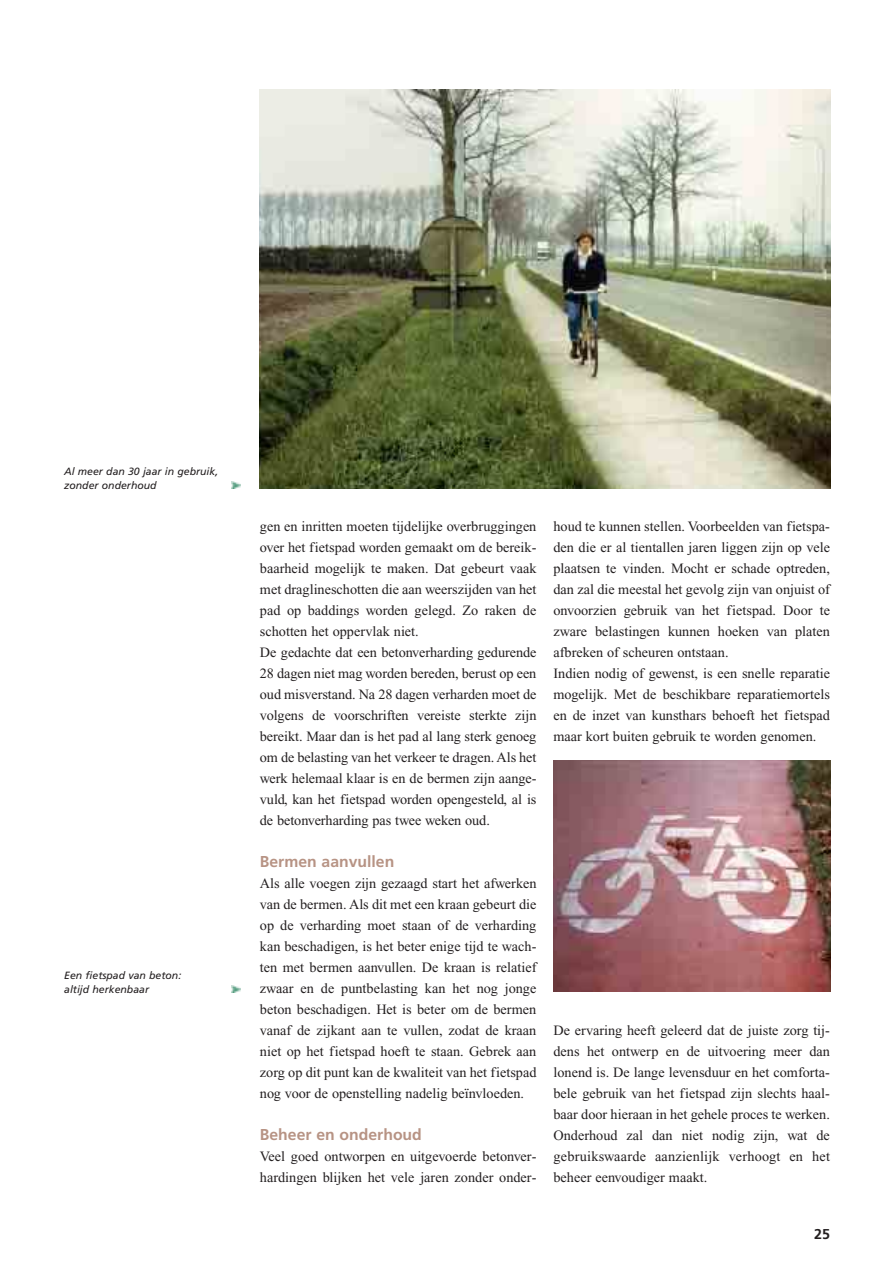
<style>
.page{position:relative;width:893px;height:1263px;background:#fff}
.page>*{position:absolute;margin:0;border:0;box-sizing:border-box;transform-origin:0 0}
.t1{font:700 15.75px "Frutiger";color:#b79384}
.t2{font:14.25px/21px "Times New Roman";color:#231f20}
.t3{font:700 14.25px "Frutiger";color:#231f20}
.t4{font:italic 10.5px/13.5px "Frutiger";color:#231f20}
</style>
<div class="page">
<img style="left:260px;top:90px;width:570px;height:399px">
<img style="left:553px;top:760px;width:277px;height:231px">
<svg style="left:231px;top:481px;width:9px;height:7px"></svg>
<svg style="left:231px;top:985px;width:9px;height:7px"></svg>
<p class="t4" style="left:64px;top:466px;width:156px">Al meer dan 30 jaar in gebruik, zonder onderhoud</p>
<p class="t4" style="left:64px;top:970px;width:118px">Een fietspad van beton: altijd herkenbaar</p>
<p class="t2" style="left:260px;top:517px;width:278px">gen en inritten moeten tijdelijke overbruggingen over het fietspad worden gemaakt om de bereik&shy;baarheid mogelijk te maken. Dat gebeurt vaak met draglineschotten die aan weerszijden van het pad op baddings worden gelegd. Zo raken de schotten het oppervlak niet.<br>De gedachte dat een betonverharding gedurende 28 dagen niet mag worden bereden, berust op een oud misverstand. Na 28 dagen verharden moet de volgens de voorschriften vereiste sterkte zijn bereikt. Maar dan is het pad al lang sterk genoeg om de belasting van het verkeer te dragen. Als het werk helemaal klaar is en de bermen zijn aange&shy;vuld, kan het fietspad worden opengesteld, al is de betonverharding pas twee weken oud.</p>
<p class="t1" style="left:260px;top:855px;width:136px">Bermen aanvullen</p>
<p class="t2" style="left:260px;top:874px;width:278px;text-align:justify">Als alle voegen zijn gezaagd start het afwerken van de bermen. Als dit met een kraan gebeurt die op de verharding moet staan of de verharding kan beschadigen, is het beter enige tijd te wach&shy;ten met bermen aanvullen. De kraan is relatief zwaar en de puntbelasting kan het nog jonge beton beschadigen. Het is beter om de bermen vanaf de zijkant aan te vullen, zodat de kraan niet op het fietspad hoeft te staan. Gebrek aan zorg op dit punt kan de kwaliteit van het fietspad nog voor de openstelling nadelig beïnvloeden.</p>
<p class="t1" style="left:260px;top:1128px;width:163px">Beheer en onderhoud</p>
<p class="t2" style="left:260px;top:1147px;width:278px">Veel goed ontworpen en uitgevoerde betonver&shy;hardingen blijken het vele jaren zonder onder-</p>
<p class="t2" style="left:553px;top:517px;width:278px">houd te kunnen stellen. Voorbeelden van fietspa&shy;den die er al tientallen jaren liggen zijn op vele plaatsen te vinden. Mocht er schade optreden, dan zal die meestal het gevolg zijn van onjuist of onvoorzien gebruik van het fietspad. Door te zware belastingen kunnen hoeken van platen afbreken of scheuren ontstaan.<br>Indien nodig of gewenst, is een snelle reparatie mogelijk. Met de beschikbare reparatiemortels en de inzet van kunsthars behoeft het fietspad maar kort buiten gebruik te worden genomen.</p>
<p class="t2" style="left:553px;top:1021px;width:278px;text-align:justify">De ervaring heeft geleerd dat de juiste zorg tij&shy;dens het ontwerp en de uitvoering meer dan lonend is. De lange levensduur en het comforta&shy;bele gebruik van het fietspad zijn slechts haal&shy;baar door hieraan in het gehele proces te werken.<br>Onderhoud zal dan niet nodig zijn, wat de gebruikswaarde aanzienlijk verhoogt en het beheer eenvoudiger maakt.</p>
<p class="t3" style="left:814px;top:1228px;width:17px">25</p>
</div>
